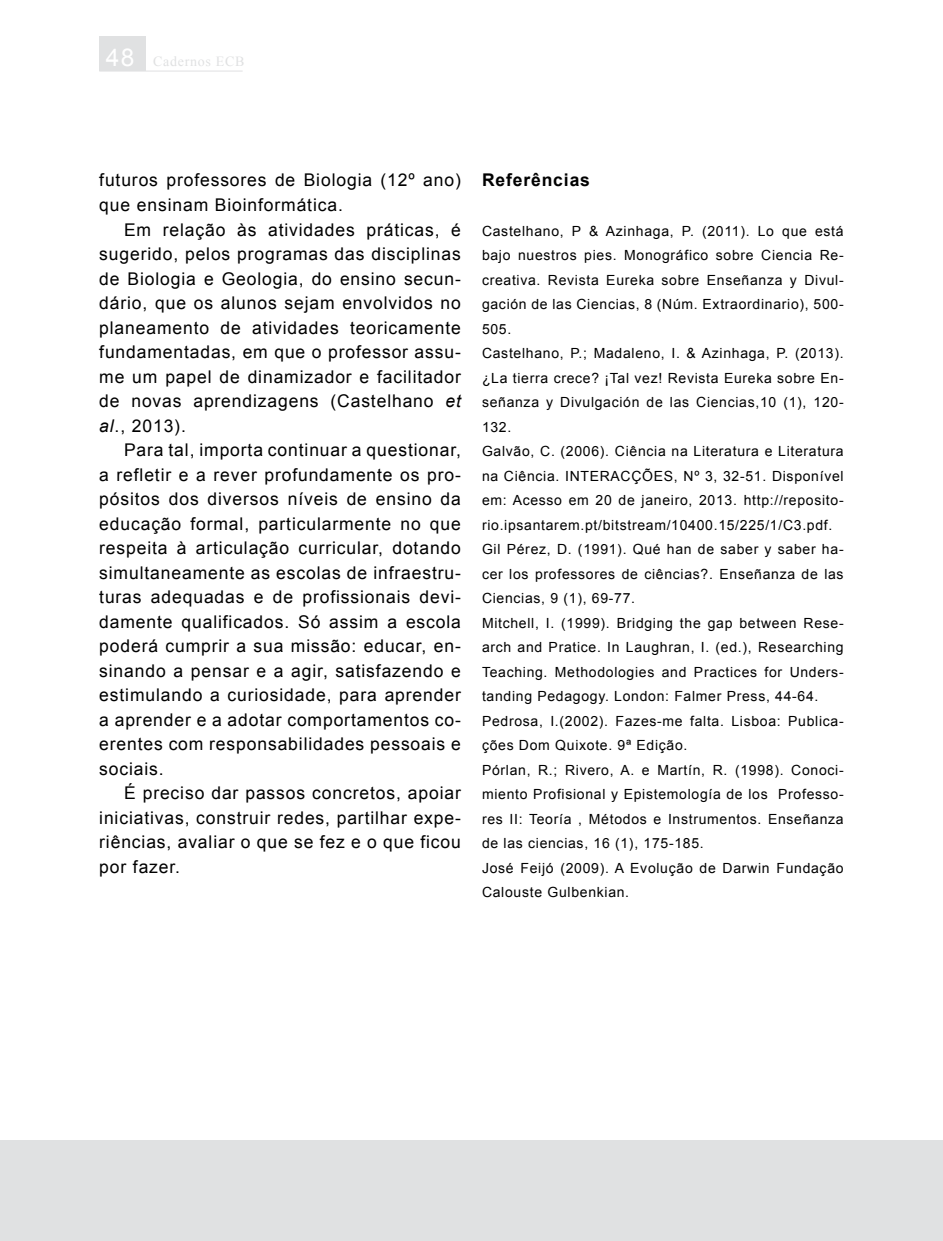
<style>
.page{position:relative;width:943px;height:1241px;background:#fff}
.page>*{position:absolute;margin:0;border:0;box-sizing:border-box;transform-origin:0 0}
.t1{font:17.5px/24.5px "Arial";letter-spacing:.05em;color:#000;text-align:justify}
.t2{font:700 17.5px "Arial";letter-spacing:.05em;color:#000}
.t3{font:14px/24.5px "Arial";letter-spacing:.05em;color:#000}
.t4{font:14px "Times New Roman";letter-spacing:.05em;color:#e0e1e2}
.s1{font-family:"Arial";font-size:24.5px;color:#fff}
.s2{font-style:italic}
</style>
<div class="page">
<div style="left:99px;top:37px;width:46px;height:34px;background:#e0e1e2"></div>
<hr style="left:99px;top:71px;width:144px;height:1px;background:#e0e1e2">
<div style="left:1px;top:1139px;width:942px;height:101px;background:#e0e1e2"></div>
<p class="t4" style="left:106px;top:51px;width:140px"><span class="s1">48</span> Cadernos ECB</p>
<p class="t1" style="left:99px;top:168px;width:363px">futuros professores de Biologia (12º ano) que ensinam Bioinformática.</p>
<p class="t1" style="left:99px;top:217px;width:363px;text-indent:25px">Em relação às atividades práticas, é sugerido, pelos programas das disciplinas de Biologia e Geologia, do ensino secun&shy;dário, que os alunos sejam envolvidos no planeamento de atividades teoricamente fundamentadas, em que o professor assu&shy;me um papel de dinamizador e facilitador de novas aprendizagens (Castelhano <span class="s2">et al</span>., 2013).</p>
<p class="t1" style="left:99px;top:438px;width:363px;text-indent:25px">Para tal, importa continuar a questionar, a refletir e a rever profundamente os pro&shy;pósitos dos diversos níveis de ensino da educação formal, particularmente no que respeita à articulação curricular, dotando simultaneamente as escolas de infraestru&shy;turas adequadas e de profissionais devi&shy;damente qualificados. Só assim a escola poderá cumprir a sua missão: educar, en&shy;sinando a pensar e a agir, satisfazendo e estimulando a curiosidade, para aprender a aprender e a adotar comportamentos co&shy;erentes com responsabilidades pessoais e sociais.</p>
<p class="t1" style="left:99px;top:781px;width:363px;text-indent:25px">É preciso dar passos concretos, apoiar iniciativas, construir redes, partilhar expe&shy;riências, avaliar o que se fez e o que ficou por fazer.</p>
<p class="t2" style="left:482px;top:169px;width:109px">Referências</p>
<p class="t3" style="left:482px;top:218px;width:363px">Castelhano, P &amp; Azinhaga, P. (2011). Lo que está bajo nuestros pies. Monográfico sobre Ciencia Re&shy;creativa. Revista Eureka sobre Enseñanza y Divul&shy;gación de las Ciencias, 8 (Núm. Extraordinario), 500- 505.<br>Castelhano, P.; Madaleno, I. &amp; Azinhaga, P. (2013). ¿La tierra crece? ¡Tal vez! Revista Eureka sobre En&shy;señanza y Divulgación de las Ciencias,10 (1), 120- 132.<br>Galvão, C. (2006). Ciência na Literatura e Literatura na Ciência. INTERACÇÕES, Nº 3, 32-51. Disponível em: Acesso em 20 de janeiro, 2013. http://reposito&shy;rio.ipsantarem.pt/bitstream/10400.15/225/1/C3.pdf.<br>Gil Pérez, D. (1991). Qué han de saber y saber ha&shy;cer los professores de ciências?. Enseñanza de las Ciencias, 9 (1), 69-77.<br>Mitchell, I. (1999). Bridging the gap between Rese&shy;arch and Pratice. In Laughran, I. (ed.), Researching Teaching. Methodologies and Practices for Unders&shy;tanding Pedagogy. London: Falmer Press, 44-64.<br>Pedrosa, I.(2002). Fazes-me falta. Lisboa: Publica&shy;ções Dom Quixote. 9ª Edição.<br>Pórlan, R.; Rivero, A. e Martín, R. (1998). Conoci&shy;miento Profisional y Epistemología de los Professo&shy;res II: Teoría , Métodos e Instrumentos. Enseñanza de las ciencias, 16 (1), 175-185.<br>José Feijó (2009). A Evolução de Darwin Fundação Calouste Gulbenkian.</p>
</div>
